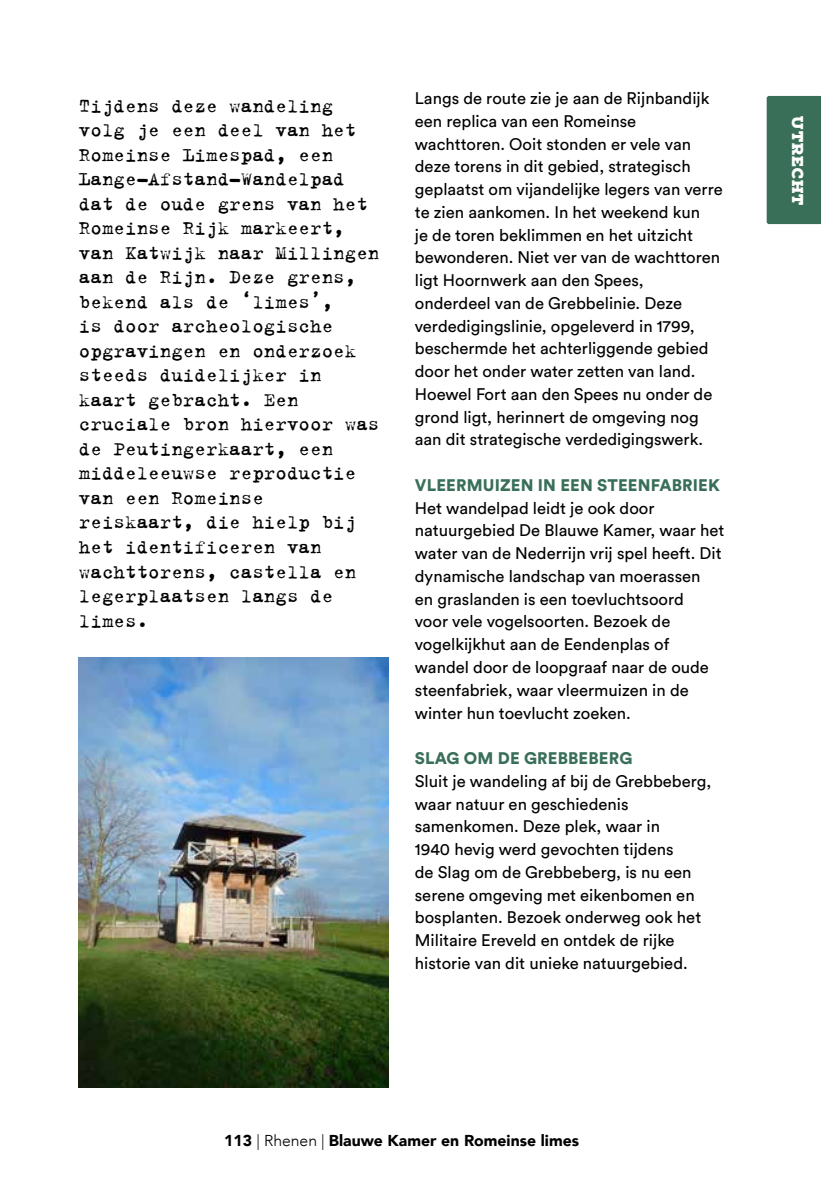
<style>
.page{position:relative;width:821px;height:1183px;background:#fff}
.page>*{position:absolute;margin:0;border:0;box-sizing:border-box;transform-origin:0 0}
.t1{font:800 21px/24.5px "Trixie OT";color:#000}
.t2{font:16.62px/22.8px "Circular Std";color:#000}
.t3{font:900 16.62px "Circular Std";letter-spacing:.01em;color:#396f59}
.t4{font:900 15.75px "Avenir";color:#000}
.t5{font:900 15.4px "Nexa Rust Slab";letter-spacing:.03em;color:#fff}
.s1{font-weight:300}
</style>
<div class="page">
<img style="left:79px;top:657px;width:309px;height:430px">
<div style="left:766px;top:96px;width:54px;height:128px;background:#396f59"></div>
<p class="t1" style="left:79px;top:93px;width:302px">Tijdens deze wandeling volg je een deel van het<br>Romeinse Limespad, een<br>Lange-Afstand-Wandelpad dat de oude grens van het<br>Romeinse Rijk markeert, van Katwijk naar Millingen aan de Rijn. Deze grens, bekend als de ‘limes’,<br>is door archeologische opgravingen en onderzoek steeds duidelijker in kaart gebracht. Een cruciale bron hiervoor was de Peutingerkaart, een middeleeuwse reproductie van een Romeinse reiskaart, die hielp bij het identificeren van wachttorens, castella en legerplaatsen langs de limes.</p>
<p class="t2" style="left:414px;top:87px;width:309px">Langs de route zie je aan de Rijnbandijk een replica van een Romeinse wachttoren. Ooit stonden er vele van deze torens in dit gebied, strategisch geplaatst om vijandelijke legers van verre te zien aankomen. In het weekend kun<br>je de toren beklimmen en het uitzicht bewonderen. Niet ver van de wachttoren ligt Hoornwerk aan den Spees, onderdeel van de Grebbelinie. Deze verdedigingslinie, opgeleverd in 1799, beschermde het achterliggende gebied door het onder water zetten van land.<br>Hoewel Fort aan den Spees nu onder de grond ligt, herinnert de omgeving nog aan dit strategische verdedigingswerk.</p>
<p class="t3" style="left:415px;top:474px;width:306px">VLEERMUIZEN IN EEN STEENFABRIEK</p>
<p class="t2" style="left:414px;top:496px;width:311px">Het wandelpad leidt je ook door natuurgebied De Blauwe Kamer, waar het water van de Nederrijn vrij spel heeft. Dit dynamische landschap van moerassen<br>en graslanden is een toevluchtsoord<br>voor vele vogelsoorten. Bezoek de vogelkijkhut aan de Eendenplas of wandel door de loopgraaf naar de oude steenfabriek, waar vleermuizen in de winter hun toevlucht zoeken.</p>
<p class="t3" style="left:415px;top:747px;width:219px">SLAG OM DE GREBBEBERG</p>
<p class="t2" style="left:414px;top:769px;width:298px">Sluit je wandeling af bij de Grebbeberg, waar natuur en geschiedenis samenkomen. Deze plek, waar in<br>1940 hevig werd gevochten tijdens<br>de Slag om de Grebbeberg, is nu een serene omgeving met eikenbomen en bosplanten. Bezoek onderweg ook het Militaire Ereveld en ontdek de rijke historie van dit unieke natuurgebied.</p>
<p class="t4" style="left:224px;top:1126px;width:356px">113 <span class="s1">| Rhenen |</span> Blauwe Kamer en Romeinse limes</p>
<p class="t5" style="left:807px;top:116px;width:91px;rotate:90deg">UTRECHT</p>
</div>
